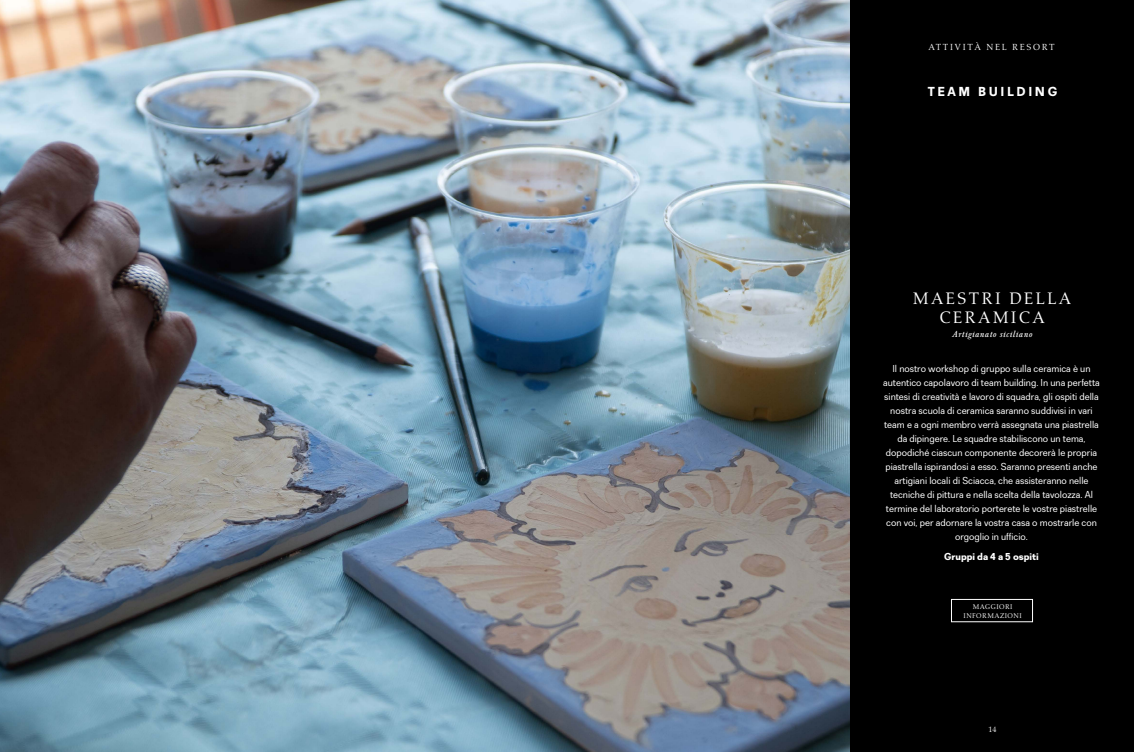
<style>
.page{position:relative;width:1134px;height:752px;background:#fff}
.page>*{position:absolute;margin:0;border:0;box-sizing:border-box;transform-origin:0 0}
.t1{font:17px/19px "Aldus";letter-spacing:.13em;color:#fff;text-align:center}
.t2{font:800 13px "Recta";letter-spacing:.2em;color:#fff}
.t3{font:10px/14px "Recta";color:#fff;text-align:center}
.t4{font:800 10px "Recta";color:#fff}
.t5{font:italic 9px "Baskervald ADF Std";letter-spacing:.04em;color:#fff}
.t6{font:9px "Aldus";letter-spacing:.18em;color:#fff}
.t7{font:8px "Aldus";color:#fff}
.t8{font:7px/8.4px "Aldus";letter-spacing:.07em;color:#fff;text-align:center}
</style>
<div class="page">
<img style="left:0;top:0;width:850px;height:751px">
<div style="left:850px;top:0;width:284px;height:751px;background:#000"></div>
<div style="left:951px;top:599px;width:82px;height:22px;border:1px solid #fff"></div>
<p class="t6" style="left:928px;top:42px;width:128px">ATTIVITÀ NEL RESORT</p>
<h2 class="t2" style="left:928px;top:83px;width:131px">TEAM BUILDING</h2>
<h1 class="t1" style="left:913px;top:289px;width:160px">MAESTRI DELLA<br>CERAMICA</h1>
<p class="t5" style="left:952px;top:329px;width:82px">Artigianato siciliano</p>
<p class="t3" style="left:883px;top:361px;width:218px">Il nostro workshop di gruppo sulla ceramica è un autentico capolavoro di team building. In una perfetta sintesi di creatività e lavoro di squadra, gli ospiti della nostra scuola di ceramica saranno suddivisi in vari team e a ogni membro verrà assegnata una piastrella da dipingere. Le squadre stabiliscono un tema, dopodiché ciascun componente decorerà le propria piastrella ispirandosi a esso. Saranno presenti anche artigiani locali di Sciacca, che assisteranno nelle tecniche di pittura e nella scelta della tavolozza. Al termine del laboratorio porterete le vostre piastrelle con voi, per adornare la vostra casa o mostrarle con orgoglio in ufficio.</p>
<p class="t4" style="left:944px;top:550px;width:96px">Gruppi da 4 a 5 ospiti</p>
<p class="t8" style="left:963px;top:602px;width:60px">MAGGIORI<br>INFORMAZIONI</p>
<p class="t7" style="left:988px;top:724px;width:9px">14</p>
</div>
